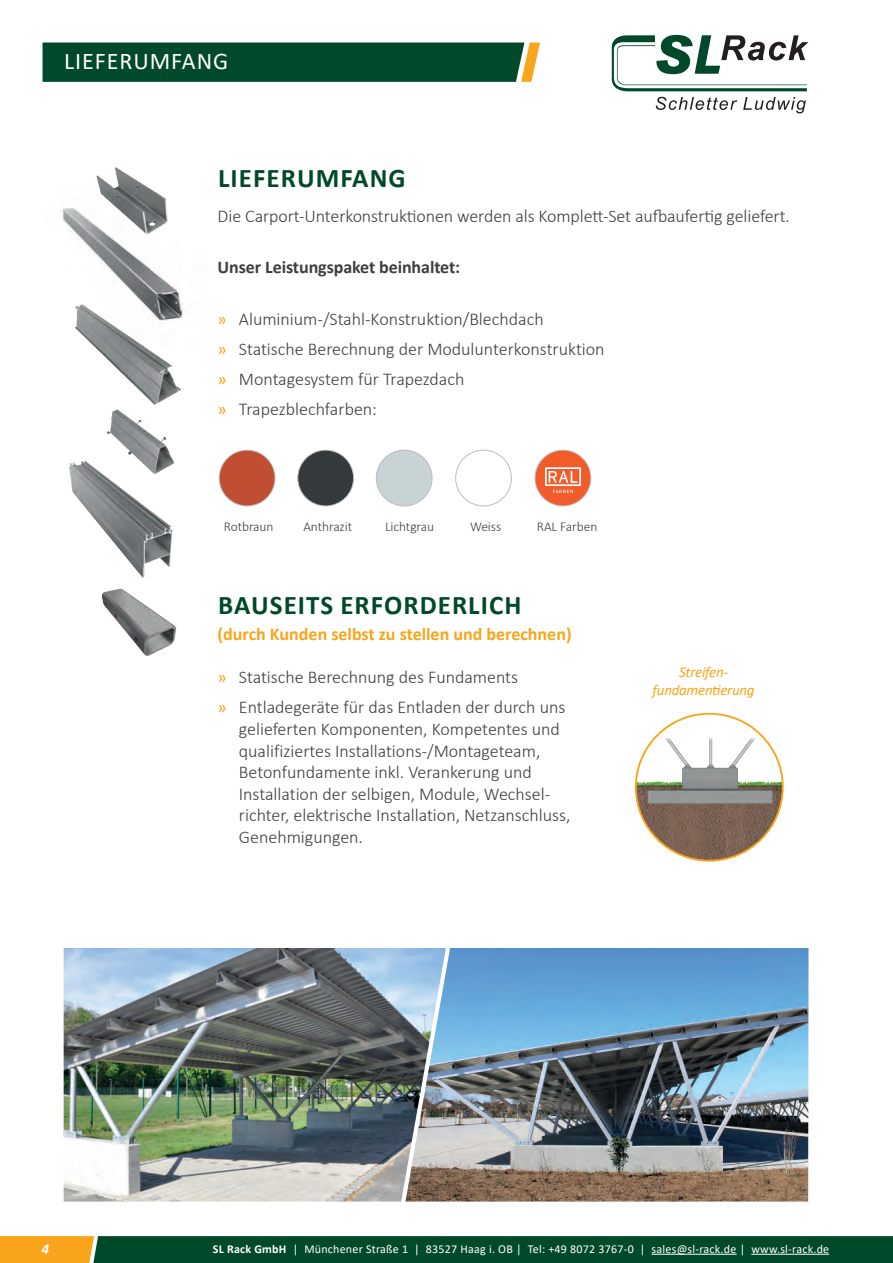
<style>
.page{position:relative;width:893px;height:1263px;background:#fff}
.page>*{position:absolute;margin:0;border:0;box-sizing:border-box;transform-origin:0 0}
.t1{font:700 27px "Calibri";letter-spacing:.04em;color:#00492a}
.t2{font:24px "Calibri";letter-spacing:.04em;color:#fff}
.t3{font:300 18px/21.6px "Calibri";color:#3e3e3f}
.t4{font:700 18px "Calibri";color:#f9a51b}
.t5{font:700 18px "Calibri";letter-spacing:-.005em;color:#3e3e3f}
.t6{font:italic 15px/18px "Calibri";letter-spacing:-.02em;color:#f9a51b;text-align:center}
.t7{font:italic 700 15px "Calibri";color:#fff}
.t8{font:300 13.5px "Calibri";letter-spacing:-.005em;color:#3e3e3f}
.t9{font:12px "Calibri";letter-spacing:.02em;color:#fff}
.s1{font-weight:400;color:#f9a51b}
.s2{font-weight:700}
</style>
<div class="page">
<svg style="left:0;top:1236px;width:893px;height:27px;background:#1c542a"></svg>
<hr style="left:652px;top:1254px;width:85px;height:1px;background:#fff">
<hr style="left:751px;top:1254px;width:78px;height:1px;background:#fff">
<svg style="left:656px;top:97px;width:81px;height:13px"></svg>
<svg style="left:743px;top:97px;width:63px;height:16px"></svg>
<svg style="left:612px;top:35px;width:196px;height:56px"></svg>
<div style="left:43px;top:43px;width:497px;height:39px;background:#00492a"></div>
<img style="left:60px;top:208px;width:125px;height:103px">
<img style="left:636px;top:714px;width:147px;height:147px;border-radius:73px">
<img style="left:96px;top:167px;width:73px;height:70px">
<img style="left:72px;top:302px;width:112px;height:103px">
<img style="left:107px;top:409px;width:68px;height:54px">
<img style="left:69px;top:459px;width:105px;height:119px">
<img style="left:102px;top:589px;width:74px;height:67px">
<img style="left:64px;top:948px;width:341px;height:253px">
<img style="left:405px;top:948px;width:403px;height:253px">
<div style="left:219px;top:450px;width:56px;height:56px;background:#c04e32;border-radius:50%"></div>
<div style="left:219px;top:450px;width:56px;height:56px;border:1px solid #bbbdbe;border-radius:50%"></div>
<div style="left:298px;top:450px;width:56px;height:56px;background:#34393b;border-radius:50%"></div>
<div style="left:298px;top:450px;width:56px;height:56px;border:1px solid #bbbdbe;border-radius:50%"></div>
<div style="left:376px;top:450px;width:56px;height:56px;background:#c7d3d4;border-radius:50%"></div>
<div style="left:376px;top:450px;width:56px;height:56px;border:1px solid #bbbdbe;border-radius:50%"></div>
<div style="left:455px;top:450px;width:57px;height:56px;border:1px solid #bbbdbe;border-radius:50%"></div>
<div style="left:535px;top:450px;width:56px;height:56px;background:#f15c2a;border-radius:50%"></div>
<div style="left:535px;top:450px;width:56px;height:56px;border:1px solid #bbbdbe;border-radius:50%"></div>
<svg style="left:545px;top:467px;width:36px;height:26px"></svg>
<h2 class="t2" style="left:64px;top:44px;width:166px">LIEFERUMFANG</h2>
<h1 class="t1" style="left:218px;top:159px;width:189px">LIEFERUMFANG</h1>
<p class="t3" style="left:218px;top:205px;width:574px">Die Carport-Unterkonstruktionen werden als Komplett-Set aufbaufertig geliefert.</p>
<p class="t5" style="left:218px;top:254px;width:244px">Unser Leistungspaket beinhaltet:</p>
<p class="t3" style="left:218px;top:304px;width:388px;line-height:30.2px"><span class="s1">»</span> Aluminium-/Stahl-Konstruktion/Blechdach<br><span class="s1">»</span> Statische Berechnung der Modulunterkonstruktion <span class="s1">»</span> Montagesystem für Trapezdach<br><span class="s1">»</span> Trapezblechfarben:</p>
<p class="t8" style="left:224px;top:518px;width:51px">Rotbraun</p>
<p class="t8" style="left:303px;top:518px;width:50px">Anthrazit</p>
<p class="t8" style="left:385px;top:518px;width:51px">Lichtgrau</p>
<p class="t8" style="left:470px;top:518px;width:33px">Weiss</p>
<p class="t8" style="left:537px;top:518px;width:62px">RAL Farben</p>
<h1 class="t1" style="left:218px;top:585px;width:305px">BAUSEITS ERFORDERLICH</h1>
<p class="t4" style="left:218px;top:621px;width:355px">(durch Kunden selbst zu stellen und berechnen)</p>
<p class="t3" style="left:218px;top:662px;width:349px;line-height:30.2px"><span class="s1">»</span> Statische Berechnung des Fundaments<br><span class="s1">»</span> Entladegeräte für das Entladen der durch uns</p>
<p class="t3" style="left:239px;top:718px;width:333px">gelieferten Komponenten, Kompetentes und qualifiziertes Installations-/Montageteam, Betonfundamente inkl. Verankerung und Installation der selbigen, Module, Wechsel&shy;richter, elektrische Installation, Netzanschluss, Genehmigungen.</p>
<p class="t6" style="left:653px;top:662px;width:103px">Streifen&shy;fundamentierung</p>
<p class="t7" style="left:41px;top:1238px;width:9px">4</p>
<p class="t9" style="left:213px;top:1240px;width:618px"><span class="s2">SL Rack GmbH</span> | Münchener Straße 1 | 83527 Haag i. OB | Tel: +49 8072 3767-0 | sales@sl-rack.de | www.sl-rack.de</p>
</div>
